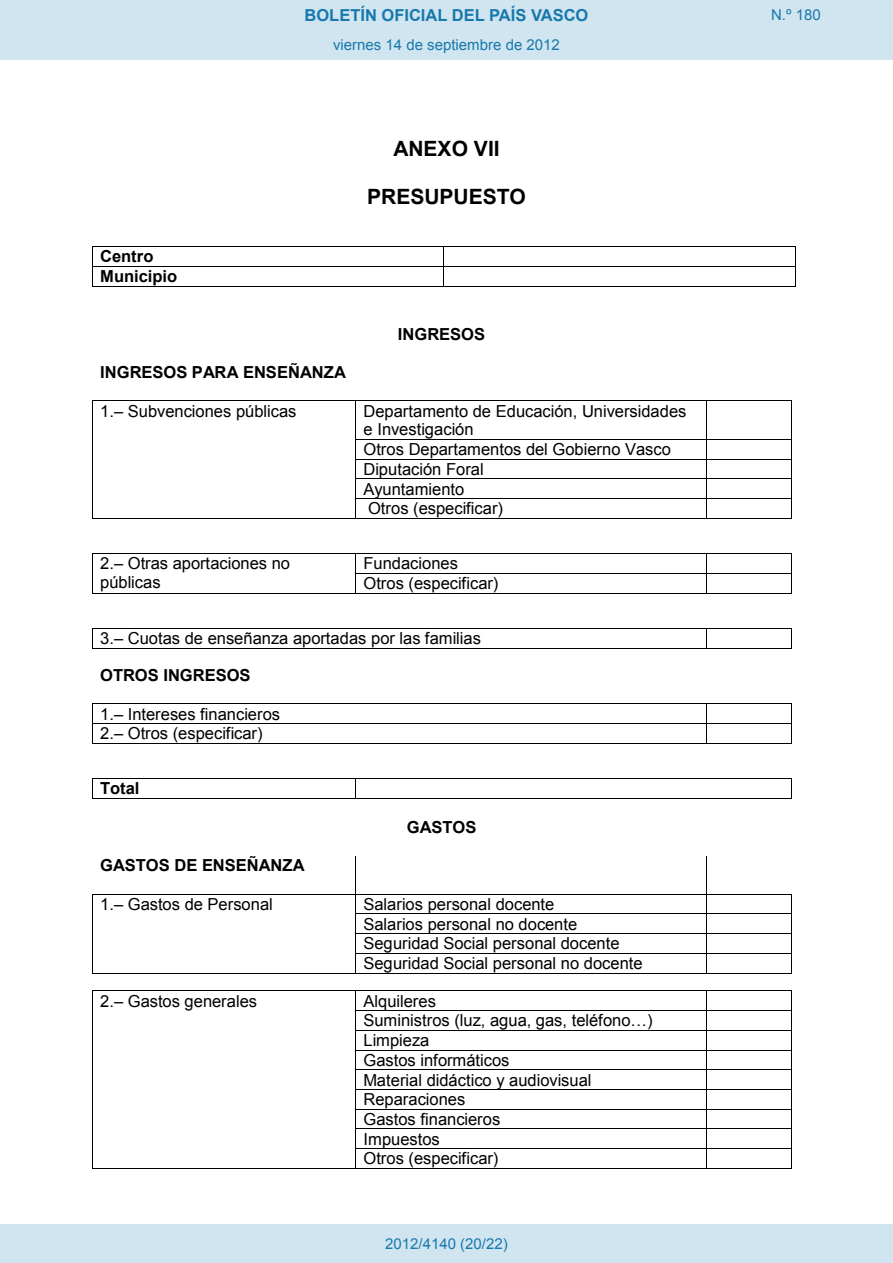
<style>
.page{position:relative;width:893px;height:1263px;background:#fff}
.page>*{position:absolute;margin:0;border:0;box-sizing:border-box;transform-origin:0 0}
.t1{font:700 21px "Arial";color:#000}
.t2{font:16.5px/19.6px "Arial";color:#000}
.t3{font:700 16.5px/19.8px "Arial";color:#000}
.t4{font:700 16.5px "Arial";color:#1879ad}
.Paginacion_Centro{font:15px "Arial";color:#1879ad}
</style>
<div class="page">
<hr style="left:92px;top:246px;width:352px;height:1px;background:#000">
<hr style="left:444px;top:246px;width:351px;height:1px;background:#000">
<hr style="left:92px;top:266px;width:352px;height:1px;background:#000">
<hr style="left:444px;top:266px;width:351px;height:1px;background:#000">
<svg style="left:92px;top:247px;width:1px;height:39px"></svg>
<hr style="left:92px;top:286px;width:352px;height:1px;background:#000">
<hr style="left:444px;top:286px;width:351px;height:1px;background:#000">
<svg style="left:795px;top:246px;width:1px;height:41px"></svg>
<hr style="left:93px;top:400px;width:262px;height:1px;background:#000">
<hr style="left:356px;top:400px;width:350px;height:1px;background:#000">
<hr style="left:706px;top:400px;width:85px;height:1px;background:#000">
<hr style="left:92px;top:401px;width:1px;height:38px;background:#000">
<hr style="left:355px;top:401px;width:1px;height:38px;background:#000">
<hr style="left:706px;top:401px;width:1px;height:38px;background:#000">
<hr style="left:791px;top:401px;width:1px;height:38px;background:#000">
<hr style="left:356px;top:439px;width:350px;height:1px;background:#000">
<hr style="left:706px;top:439px;width:85px;height:1px;background:#000">
<hr style="left:356px;top:459px;width:350px;height:1px;background:#000">
<hr style="left:706px;top:459px;width:85px;height:1px;background:#000">
<hr style="left:356px;top:479px;width:350px;height:1px;background:#000">
<hr style="left:706px;top:479px;width:85px;height:1px;background:#000">
<hr style="left:356px;top:498px;width:350px;height:1px;background:#000">
<hr style="left:706px;top:498px;width:85px;height:1px;background:#000">
<svg style="left:92px;top:439px;width:1px;height:79px"></svg>
<hr style="left:92px;top:518px;width:263px;height:1px;background:#000">
<svg style="left:355px;top:439px;width:1px;height:80px"></svg>
<hr style="left:356px;top:518px;width:350px;height:1px;background:#000">
<svg style="left:706px;top:440px;width:1px;height:78px"></svg>
<hr style="left:706px;top:518px;width:85px;height:1px;background:#000">
<svg style="left:791px;top:439px;width:1px;height:80px"></svg>
<hr style="left:92px;top:553px;width:263px;height:1px;background:#000">
<hr style="left:356px;top:553px;width:350px;height:1px;background:#000">
<hr style="left:706px;top:553px;width:85px;height:1px;background:#000">
<hr style="left:356px;top:573px;width:350px;height:1px;background:#000">
<hr style="left:706px;top:573px;width:85px;height:1px;background:#000">
<svg style="left:92px;top:554px;width:1px;height:39px"></svg>
<hr style="left:92px;top:593px;width:263px;height:1px;background:#000">
<svg style="left:355px;top:553px;width:1px;height:41px"></svg>
<hr style="left:356px;top:593px;width:350px;height:1px;background:#000">
<svg style="left:706px;top:554px;width:1px;height:39px"></svg>
<hr style="left:706px;top:593px;width:85px;height:1px;background:#000">
<svg style="left:791px;top:553px;width:1px;height:41px"></svg>
<hr style="left:92px;top:628px;width:614px;height:1px;background:#000">
<hr style="left:706px;top:628px;width:85px;height:1px;background:#000">
<svg style="left:92px;top:629px;width:1px;height:19px"></svg>
<hr style="left:92px;top:648px;width:614px;height:1px;background:#000">
<svg style="left:706px;top:629px;width:1px;height:19px"></svg>
<hr style="left:706px;top:648px;width:85px;height:1px;background:#000">
<svg style="left:791px;top:628px;width:1px;height:21px"></svg>
<hr style="left:93px;top:704px;width:613px;height:1px;background:#000">
<hr style="left:706px;top:704px;width:85px;height:1px;background:#000">
<hr style="left:92px;top:723px;width:614px;height:1px;background:#000">
<hr style="left:706px;top:723px;width:85px;height:1px;background:#000">
<svg style="left:92px;top:704px;width:1px;height:39px"></svg>
<hr style="left:92px;top:743px;width:614px;height:1px;background:#000">
<svg style="left:706px;top:705px;width:1px;height:38px"></svg>
<hr style="left:706px;top:743px;width:85px;height:1px;background:#000">
<svg style="left:791px;top:704px;width:1px;height:40px"></svg>
<hr style="left:92px;top:778px;width:263px;height:1px;background:#000">
<hr style="left:356px;top:778px;width:435px;height:1px;background:#000">
<svg style="left:92px;top:779px;width:1px;height:20px"></svg>
<hr style="left:93px;top:798px;width:262px;height:1px;background:#000">
<svg style="left:355px;top:778px;width:1px;height:21px"></svg>
<hr style="left:356px;top:798px;width:435px;height:1px;background:#000">
<svg style="left:791px;top:778px;width:1px;height:21px"></svg>
<hr style="left:355px;top:856px;width:1px;height:38px;background:#000">
<hr style="left:706px;top:856px;width:1px;height:38px;background:#000">
<hr style="left:93px;top:894px;width:262px;height:1px;background:#000">
<hr style="left:356px;top:894px;width:350px;height:1px;background:#000">
<hr style="left:706px;top:894px;width:85px;height:1px;background:#000">
<hr style="left:356px;top:913px;width:350px;height:1px;background:#000">
<hr style="left:706px;top:913px;width:85px;height:1px;background:#000">
<hr style="left:356px;top:933px;width:350px;height:1px;background:#000">
<hr style="left:706px;top:933px;width:85px;height:1px;background:#000">
<hr style="left:356px;top:953px;width:350px;height:1px;background:#000">
<hr style="left:706px;top:953px;width:85px;height:1px;background:#000">
<svg style="left:92px;top:894px;width:1px;height:79px"></svg>
<hr style="left:92px;top:973px;width:263px;height:1px;background:#000">
<svg style="left:355px;top:894px;width:1px;height:80px"></svg>
<hr style="left:356px;top:973px;width:350px;height:1px;background:#000">
<svg style="left:706px;top:895px;width:1px;height:78px"></svg>
<hr style="left:706px;top:973px;width:85px;height:1px;background:#000">
<svg style="left:791px;top:894px;width:1px;height:80px"></svg>
<hr style="left:92px;top:990px;width:263px;height:1px;background:#000">
<hr style="left:356px;top:990px;width:350px;height:1px;background:#000">
<hr style="left:706px;top:990px;width:85px;height:1px;background:#000">
<hr style="left:356px;top:1010px;width:350px;height:1px;background:#000">
<hr style="left:706px;top:1010px;width:85px;height:1px;background:#000">
<hr style="left:356px;top:1030px;width:350px;height:1px;background:#000">
<hr style="left:706px;top:1030px;width:85px;height:1px;background:#000">
<hr style="left:356px;top:1050px;width:350px;height:1px;background:#000">
<hr style="left:706px;top:1050px;width:85px;height:1px;background:#000">
<hr style="left:356px;top:1069px;width:350px;height:1px;background:#000">
<hr style="left:706px;top:1069px;width:85px;height:1px;background:#000">
<hr style="left:356px;top:1089px;width:350px;height:1px;background:#000">
<hr style="left:706px;top:1089px;width:85px;height:1px;background:#000">
<hr style="left:356px;top:1109px;width:350px;height:1px;background:#000">
<hr style="left:706px;top:1109px;width:85px;height:1px;background:#000">
<hr style="left:356px;top:1128px;width:350px;height:1px;background:#000">
<hr style="left:706px;top:1128px;width:85px;height:1px;background:#000">
<hr style="left:356px;top:1148px;width:350px;height:1px;background:#000">
<hr style="left:706px;top:1148px;width:85px;height:1px;background:#000">
<svg style="left:92px;top:991px;width:1px;height:177px"></svg>
<hr style="left:92px;top:1168px;width:263px;height:1px;background:#000">
<svg style="left:355px;top:990px;width:1px;height:179px"></svg>
<hr style="left:356px;top:1168px;width:350px;height:1px;background:#000">
<svg style="left:706px;top:991px;width:1px;height:177px"></svg>
<hr style="left:706px;top:1168px;width:85px;height:1px;background:#000">
<svg style="left:791px;top:990px;width:1px;height:179px"></svg>
<div style="left:0;top:0;width:893px;height:60px;background:#d0e5f0"></div>
<div style="left:0;top:1225px;width:893px;height:38px;background:#d0e5f0"></div>
<p class="t4" style="left:305px;top:4px;width:285px">BOLETÍN OFICIAL DEL PAÍS VASCO</p>
<p class="Paginacion_Centro" style="left:771px;top:5px;width:51px">N.º 180</p>
<p class="Paginacion_Centro" style="left:333px;top:35px;width:228px">viernes 14 de septiembre de 2012</p>
<p class="t1" style="left:394px;top:134px;width:108px">ANEXO VII</p>
<p class="t1" style="left:367px;top:183px;width:160px">PRESUPUESTO</p>
<p class="t3" style="left:100px;top:247px;width:79px">Centro<br>Municipio</p>
<p class="t3" style="left:100px;top:362px;width:247px">INGRESOS PARA ENSEÑANZA</p>
<p class="t2" style="left:100px;top:401px;width:198px">1.– Subvenciones públicas</p>
<p class="t3" style="left:398px;top:324px;width:89px">INGRESOS</p>
<p class="t2" style="left:363px;top:401px;width:324px">Departamento de Educación, Universidades e Investigación<br>Otros Departamentos del Gobierno Vasco<br>Diputación Foral<br>Ayuntamiento</p>
<p class="t2" style="left:368px;top:499px;width:136px">Otros (especificar)</p>
<p class="t2" style="left:100px;top:554px;width:191px">2.– Otras aportaciones no</p>
<p class="t2" style="left:363px;top:554px;width:96px">Fundaciones</p>
<p class="t2" style="left:100px;top:573px;width:62px">públicas</p>
<p class="t2" style="left:363px;top:574px;width:136px">Otros (especificar)</p>
<p class="t2" style="left:100px;top:629px;width:382px">3.– Cuotas de enseñanza aportadas por las familias</p>
<p class="t3" style="left:100px;top:666px;width:152px">OTROS INGRESOS</p>
<p class="t2" style="left:100px;top:704px;width:182px">1.– Intereses financieros<br>2.– Otros (especificar)</p>
<p class="t3" style="left:100px;top:779px;width:41px">Total</p>
<p class="t3" style="left:407px;top:818px;width:71px">GASTOS</p>
<p class="t3" style="left:100px;top:856px;width:206px">GASTOS DE ENSEÑANZA</p>
<p class="t2" style="left:363px;top:894px;width:258px">Salarios personal docente<br>Salarios personal no docente<br>Seguridad Social personal docente</p>
<p class="t2" style="left:100px;top:894px;width:174px">1.– Gastos de Personal</p>
<p class="t2" style="left:100px;top:991px;width:158px">2.– Gastos generales</p>
<p class="t2" style="left:363px;top:953px;width:281px">Seguridad Social personal no docente</p>
<p class="t2" style="left:363px;top:991px;width:291px">Alquileres<br>Suministros (luz, agua, gas, teléfono…)<br>Limpieza<br>Gastos informáticos<br>Material didáctico y audiovisual<br>Reparaciones<br>Gastos financieros<br>Impuestos</p>
<p class="t2" style="left:363px;top:1149px;width:136px">Otros (especificar)</p>
<p class="Paginacion_Centro" style="left:385px;top:1234px;width:124px">2012/4140 (20/22)</p>
</div>
